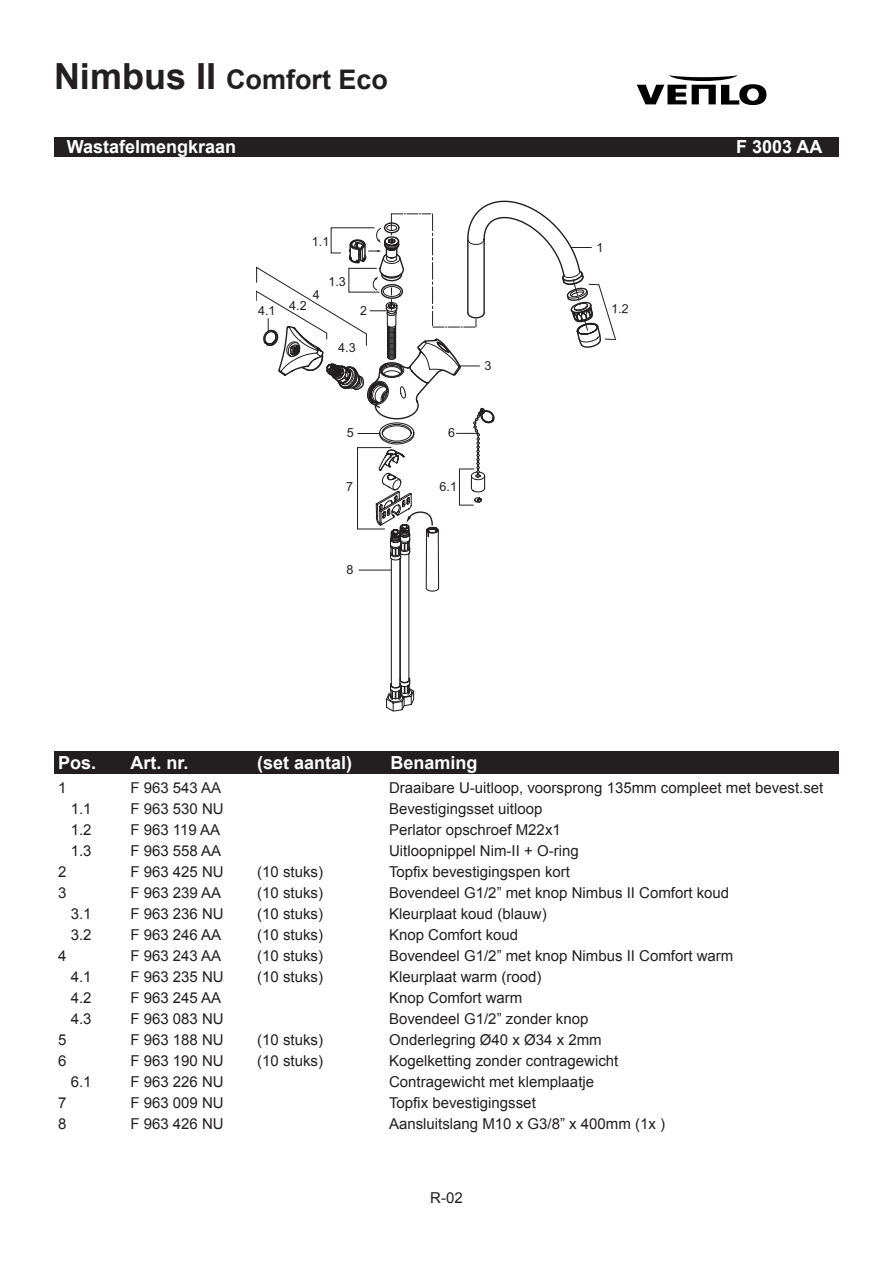
<style>
.page{position:relative;width:893px;height:1263px;background:#fff}
.page>*{position:absolute;margin:0;border:0;box-sizing:border-box;transform-origin:0 0}
.t1{font:700 27px "Arial";color:#231f20}
.t2{font:700 18px "Arial";color:#fff}
.t3{font:15px/21px "Arial";color:#231f20}
.t4{font:12.6px "Arial";color:#231f20}
.s1{font-size:36px}
</style>
<div class="page">
<svg style="left:637px;top:75px;width:129px;height:30px"></svg>
<div style="left:54px;top:137px;width:512px;height:20px;background:#231f20"></div>
<div style="left:566px;top:137px;width:273px;height:20px;background:#231f20"></div>
<div style="left:54px;top:751px;width:72px;height:23px;background:#231f20"></div>
<div style="left:386px;top:751px;width:453px;height:23px;background:#231f20"></div>
<div style="left:253px;top:751px;width:133px;height:23px;background:#231f20"></div>
<div style="left:126px;top:751px;width:128px;height:23px;background:#231f20"></div>
<svg style="left:256px;top:201px;width:361px;height:511px"></svg>
<h1 class="t1" style="left:54px;top:62px;width:336px"><span class="s1">Nimbus II</span> Comfort Eco</h1>
<p class="t2" style="left:67px;top:135px;width:171px">Wastafelmengkraan</p>
<p class="t2" style="left:736px;top:135px;width:88px">F 3003 AA</p>
<p class="t4" style="left:312px;top:233px;width:19px">1.1</p>
<p class="t4" style="left:313px;top:286px;width:8px">4</p>
<p class="t4" style="left:258px;top:300px;width:50px">4.1 4.2</p>
<p class="t4" style="left:328px;top:273px;width:19px">1.3</p>
<p class="t4" style="left:360px;top:302px;width:8px">2</p>
<p class="t4" style="left:338px;top:339px;width:19px">4.3</p>
<p class="t4" style="left:347px;top:425px;width:8px">5</p>
<p class="t4" style="left:346px;top:478px;width:8px">7</p>
<p class="t4" style="left:346px;top:562px;width:8px">8</p>
<p class="t4" style="left:448px;top:425px;width:8px">6</p>
<p class="t4" style="left:439px;top:478px;width:19px">6.1</p>
<p class="t4" style="left:484px;top:358px;width:8px">3</p>
<p class="t2" style="left:58px;top:751px;width:40px">Pos.</p>
<p class="t2" style="left:130px;top:751px;width:60px">Art. nr.</p>
<p class="t2" style="left:257px;top:751px;width:97px">(set aantal)</p>
<p class="t2" style="left:390px;top:751px;width:89px">Benaming</p>
<p class="t4" style="left:596px;top:239px;width:8px">1</p>
<p class="t3" style="left:58px;top:778px;width:10px">1</p>
<p class="t3" style="left:71px;top:799px;width:22px;text-align:justify">1.1<br>1.2<br>1.3</p>
<p class="t3" style="left:58px;top:862px;width:10px">2<br>3</p>
<p class="t3" style="left:71px;top:904px;width:22px">3.1<br>3.2</p>
<p class="t3" style="left:58px;top:946px;width:10px">4</p>
<p class="t3" style="left:71px;top:967px;width:22px;text-align:justify">4.1<br>4.2<br>4.3</p>
<p class="t3" style="left:58px;top:1030px;width:10px">5<br>6</p>
<p class="t3" style="left:71px;top:1072px;width:22px">6.1</p>
<p class="t3" style="left:58px;top:1093px;width:10px">7<br>8</p>
<p class="t3" style="left:130px;top:778px;width:95px">F 963 543 AA<br>F 963 530 NU<br>F 963 119 AA<br>F 963 558 AA<br>F 963 425 NU<br>F 963 239 AA<br>F 963 236 NU<br>F 963 246 AA<br>F 963 243 AA<br>F 963 235 NU<br>F 963 245 AA<br>F 963 083 NU<br>F 963 188 NU<br>F 963 190 NU<br>F 963 226 NU<br>F 963 009 NU<br>F 963 426 NU</p>
<p class="t3" style="left:389px;top:778px;width:436px">Draaibare U-uitloop, voorsprong 135mm compleet met bevest.set<br>Bevestigingsset uitloop<br>Perlator opschroef M22x1<br>Uitloopnippel Nim-II + O-ring<br>Topfix bevestigingspen kort<br>Bovendeel G1/2” met knop Nimbus II Comfort koud<br>Kleurplaat koud (blauw)<br>Knop Comfort koud<br>Bovendeel G1/2” met knop Nimbus II Comfort warm<br>Kleurplaat warm (rood)<br>Knop Comfort warm<br>Bovendeel G1/2” zonder knop<br>Onderlegring Ø40 x Ø34 x 2mm<br>Kogelketting zonder contragewicht<br>Contragewicht met klemplaatje<br>Topfix bevestigingsset<br>Aansluitslang M10 x G3/8” x 400mm (1x )</p>
<p class="t3" style="left:257px;top:862px;width:67px;text-align:justify">(10 stuks) (10 stuks) (10 stuks) (10 stuks) (10 stuks) (10 stuks)</p>
<p class="t3" style="left:257px;top:1030px;width:67px">(10 stuks) (10 stuks)</p>
<p class="t3" style="left:430px;top:1187px;width:34px">R-02</p>
</div>
